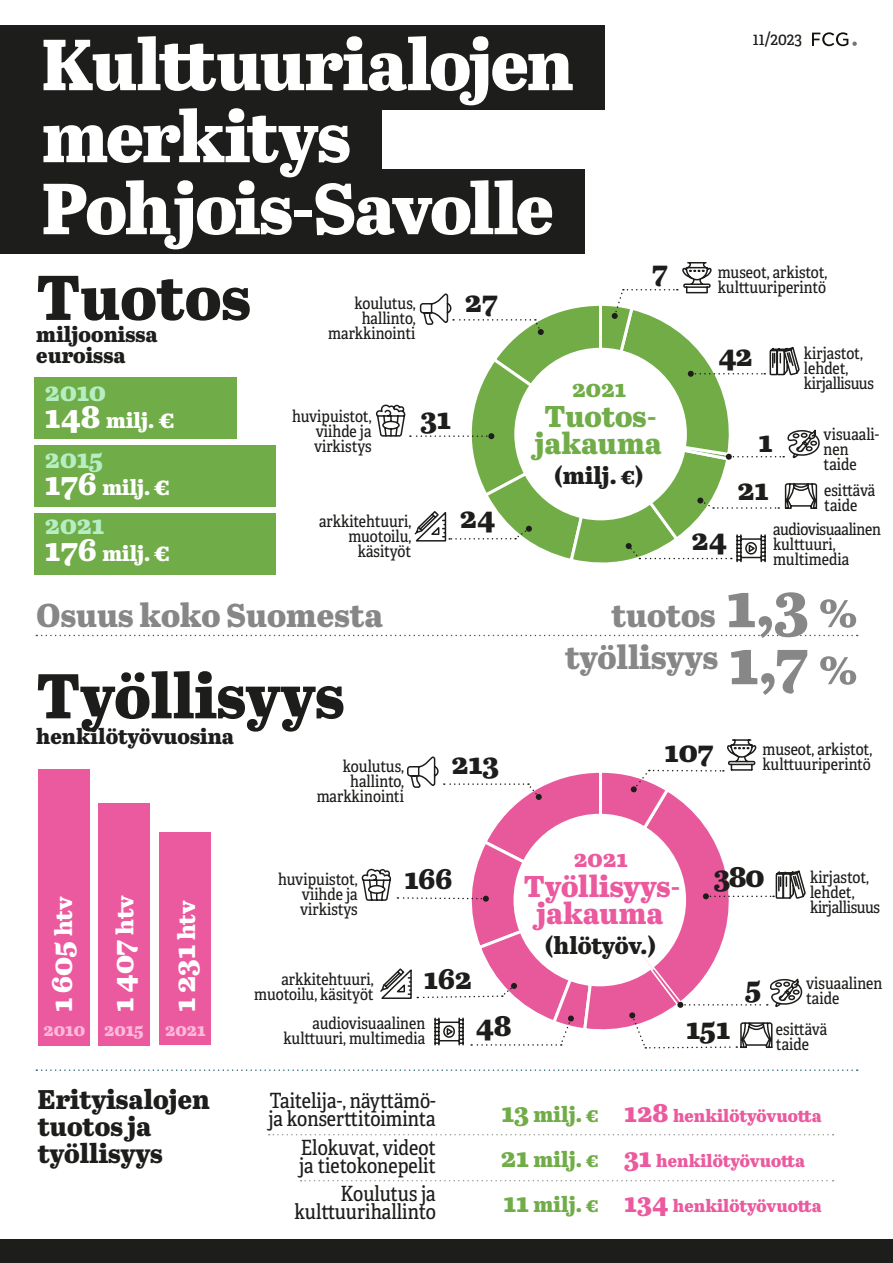
<style>
.page{position:relative;width:893px;height:1263px;background:#fff}
.page>*{position:absolute;margin:0;border:0;box-sizing:border-box;transform-origin:0 0}
.t1{font:800 72px/72px "Abril Text";letter-spacing:-.03em;color:#fff}
.t2{font:800 63px "Abril Text";letter-spacing:-.005em;color:#1d1d1b}
.t3{font:800 33px/42px "Abril Text";letter-spacing:-.005em;color:#878787;text-align:right}
.t4{font:800 30px "Abril Text";color:#1d1d1b}
.t5{font:800 30px/61.5px "Abril Text";color:#fff;text-align:justify}
.t6{font:800 30px/27px "Abril Text";letter-spacing:-.005em;color:#eb599e;text-align:center}
.t7{font:800 30px/27px "Abril Text";letter-spacing:-.005em;color:#70ac47;text-align:center}
.t8{font:800 27px/27px "Abril Text";color:#1d1d1b}
.t9{font:800 26.4px "Abril Text";color:#b5eec2}
.t10{font:800 24px "Abril Text";color:#1d1d1b}
.t11{font:800 24px "Abril Text";color:#70ac47}
.t12{font:800 24px "Abril Text";color:#eb599e}
.t13{font:800 21.6px/21.6px "Abril Text";color:#1d1d1b}
.t14{font:800 21.6px/45px "Abril Text";color:#70ac47;text-align:justify}
.t15{font:800 21.45px "Abril Text";color:#fff}
.t16{font:21px/18px "Adelle Condensed";color:#1d1d1b}
.t17{font:800 18px "Abril Text";color:#ffb9dc}
.t18{font:18px "Adelle Condensed";color:#1d1d1b}
.t19{font:800 17.55px "Abril Text";color:#eb599e}
.t20{font:16.5px/15px "Adelle Condensed";color:#1d1d1b}
.t21{font:16.5px/15px "Adelle Condensed";letter-spacing:-.02em;color:#1d1d1b}
.s1{font-size:33px}
.s2{font-size:26.4px}
.s3{font-size:63px}
.s4{font-size:50.4px}
.s5{font-size:24px}
.s6{font-size:27px}
</style>
<div class="page">
<div style="left:0;top:26px;width:604px;height:84px;background:#1d1d1b"></div>
<div style="left:0;top:98px;width:381px;height:84px;background:#1d1d1b"></div>
<div style="left:0;top:170px;width:585px;height:84px;background:#1d1d1b"></div>
<div style="left:0;top:1240px;width:893px;height:23px;background:#1d1d1b"></div>
<svg style="left:36px;top:1069px;width:822px;height:2px"></svg>
<svg style="left:269px;top:1134px;width:565px;height:1px"></svg>
<svg style="left:301px;top:1180px;width:533px;height:1px"></svg>
<div style="left:34px;top:513px;width:241px;height:61px;background:#70ac47"></div>
<div style="left:34px;top:445px;width:241px;height:61px;background:#70ac47"></div>
<div style="left:34px;top:377px;width:203px;height:61px;background:#70ac47"></div>
<div style="left:160px;top:833px;width:51px;height:212px;background:#eb599e"></div>
<div style="left:98px;top:803px;width:51px;height:243px;background:#eb599e"></div>
<div style="left:39px;top:769px;width:51px;height:277px;background:#eb599e"></div>
<svg style="left:361px;top:739px;width:445px;height:310px"></svg>
<svg style="left:812px;top:32px;width:45px;height:14px"></svg>
<svg style="left:375px;top:262px;width:445px;height:301px"></svg>
<svg style="left:36px;top:635px;width:822px;height:1px"></svg>
<h1 class="t1" style="left:42px;top:25px;width:534px">Kulttuurialojen merkitys<br>Pohjois-Savolle</h1>
<h2 class="t2" style="left:36px;top:251px;width:216px">Tuotos</h2>
<h3 class="t13" style="left:36px;top:322px;width:123px">miljoonissa euroissa</h3>
<p class="t20" style="left:328px;top:295px;width:89px;text-align:right">koulutus, hallinto, markkinointi</p>
<h3 class="t4" style="left:465px;top:279px;width:35px">27</h3>
<h3 class="t4" style="left:652px;top:249px;width:18px">7</h3>
<h3 class="t9" style="left:45px;top:372px;width:63px">2010</h3>
<h3 class="t15" style="left:45px;top:404px;width:131px"><span class="s1">148</span> milj. <span class="s2">€</span></h3>
<h3 class="t9" style="left:45px;top:439px;width:60px">2015</h3>
<h3 class="t15" style="left:45px;top:471px;width:126px"><span class="s1">176</span> milj. <span class="s2">€</span></h3>
<h3 class="t9" style="left:45px;top:506px;width:61px">2021</h3>
<h3 class="t15" style="left:45px;top:538px;width:126px"><span class="s1">176</span> milj. <span class="s2">€</span></h3>
<p class="t20" style="left:314px;top:408px;width:59px;text-align:justify;text-indent:-22px">huvipuistot, viihde ja virkistys</p>
<h3 class="t4" style="left:420px;top:396px;width:32px">31</h3>
<p class="t20" style="left:319px;top:513px;width:94px;text-align:right">arkkitehtuuri, muotoilu, käsityöt</p>
<h3 class="t4" style="left:460px;top:495px;width:37px">24</h3>
<h3 class="t11" style="left:572px;top:371px;width:55px">2021</h3>
<h3 class="t7" style="left:535px;top:401px;width:128px">Tuotos&shy;jakauma</h3>
<h3 class="t10" style="left:555px;top:457px;width:90px">(milj. €)</h3>
<p class="t18" style="left:753px;top:26px;width:51px">11/2023</p>
<p class="t20" style="left:718px;top:264px;width:111px">museot, arkistot, kulttuuriperintö</p>
<h3 class="t4" style="left:718px;top:333px;width:36px">42</h3>
<h3 class="t4" style="left:758px;top:419px;width:16px">1</h3>
<h3 class="t4" style="left:737px;top:468px;width:33px">21</h3>
<p class="t20" style="left:804px;top:345px;width:71px">kirjastot, lehdet, kirjallisuus</p>
<p class="t20" style="left:824px;top:427px;width:57px">visuaali&shy;nen taide</p>
<p class="t20" style="left:824px;top:482px;width:53px">esittävä taide</p>
<h3 class="t4" style="left:691px;top:517px;width:37px">24</h3>
<p class="t21" style="left:773px;top:521px;width:109px">audiovisuaalinen kulttuuri, multimedia</p>
<h3 class="t3" style="left:36px;top:593px;width:348px">Osuus koko Suomesta</h3>
<h3 class="t3" style="left:565px;top:593px;width:294px">tuotos <span class="s3">1,3</span> <span class="s4">% </span>työllisyys <span class="s3">1,7</span> <span class="s4">%</span></h3>
<h2 class="t2" style="left:36px;top:649px;width:310px">Työllisyys</h2>
<h3 class="t13" style="left:36px;top:725px;width:199px">henkilötyövuosina</h3>
<h3 class="t4" style="left:665px;top:729px;width:50px">107</h3>
<p class="t20" style="left:763px;top:741px;width:111px">museot, arkistot, kulttuuriperintö</p>
<p class="t20" style="left:317px;top:758px;width:89px;text-align:right">koulutus, hallinto, markkinointi</p>
<h3 class="t4" style="left:451px;top:741px;width:49px">213</h3>
<h3 class="t5" style="left:29px;top:1012px;width:118px;rotate:-90deg">1 605 <span class="s5">htv </span>1 407 <span class="s5">htv </span>1 231 <span class="s5">htv</span></h3>
<p class="t17" style="left:44px;top:1016px;width:164px">2010 2015 2021</p>
<p class="t20" style="left:300px;top:871px;width:59px;text-align:justify;text-indent:-22px">huvipuistot, viihde ja virkistys</p>
<h3 class="t4" style="left:404px;top:856px;width:49px">166</h3>
<p class="t20" style="left:254px;top:971px;width:121px;text-align:right">arkkitehtuuri, muotoilu, käsityöt</p>
<h3 class="t4" style="left:424px;top:957px;width:50px">162</h3>
<p class="t20" style="left:284px;top:1015px;width:143px;text-align:right">audiovisuaalinen kulttuuri, multimedia</p>
<h3 class="t4" style="left:475px;top:1003px;width:38px">48</h3>
<h3 class="t12" style="left:574px;top:841px;width:55px">2021</h3>
<h3 class="t6" style="left:524px;top:871px;width:155px">Työllisyys&shy;jakauma</h3>
<h3 class="t10" style="left:545px;top:928px;width:112px">(hlötyöv.)</h3>
<h3 class="t4" style="left:714px;top:854px;width:52px">380</h3>
<h3 class="t4" style="left:745px;top:965px;width:17px">5</h3>
<h3 class="t4" style="left:686px;top:1006px;width:46px">151</h3>
<p class="t20" style="left:810px;top:869px;width:71px">kirjastot, lehdet, kirjallisuus</p>
<p class="t20" style="left:806px;top:975px;width:78px">visuaalinen</p>
<p class="t20" style="left:776px;top:983px;width:65px;line-height:30.5px;text-indent:30px">taide esittävä</p>
<p class="t20" style="left:776px;top:1036px;width:35px">taide</p>
<h3 class="t8" style="left:38px;top:1085px;width:174px">Erityisalojen tuotos ja työllisyys</h3>
<p class="t16" style="left:268px;top:1091px;width:169px">Taitelija-, näyttämö&shy;ja konserttitoiminta</p>
<p class="t16" style="left:299px;top:1138px;width:138px">Elokuvat, videot ja tietokonepelit</p>
<p class="t16" style="left:295px;top:1184px;width:143px;text-align:right">Koulutus ja kulttuurihallinto</p>
<h3 class="t14" style="left:501px;top:1091px;width:99px"><span class="s6">13</span> milj. € <span class="s6">21</span> milj. € <span class="s6">11</span> milj. €</h3>
<p class="t19" style="left:624px;top:1102px;width:199px"><span class="s6">128</span> henkilötyövuotta</p>
<p class="t19" style="left:624px;top:1147px;width:182px"><span class="s6">31</span> henkilötyövuotta</p>
<p class="t19" style="left:624px;top:1192px;width:199px"><span class="s6">134</span> henkilötyövuotta</p>
</div>
